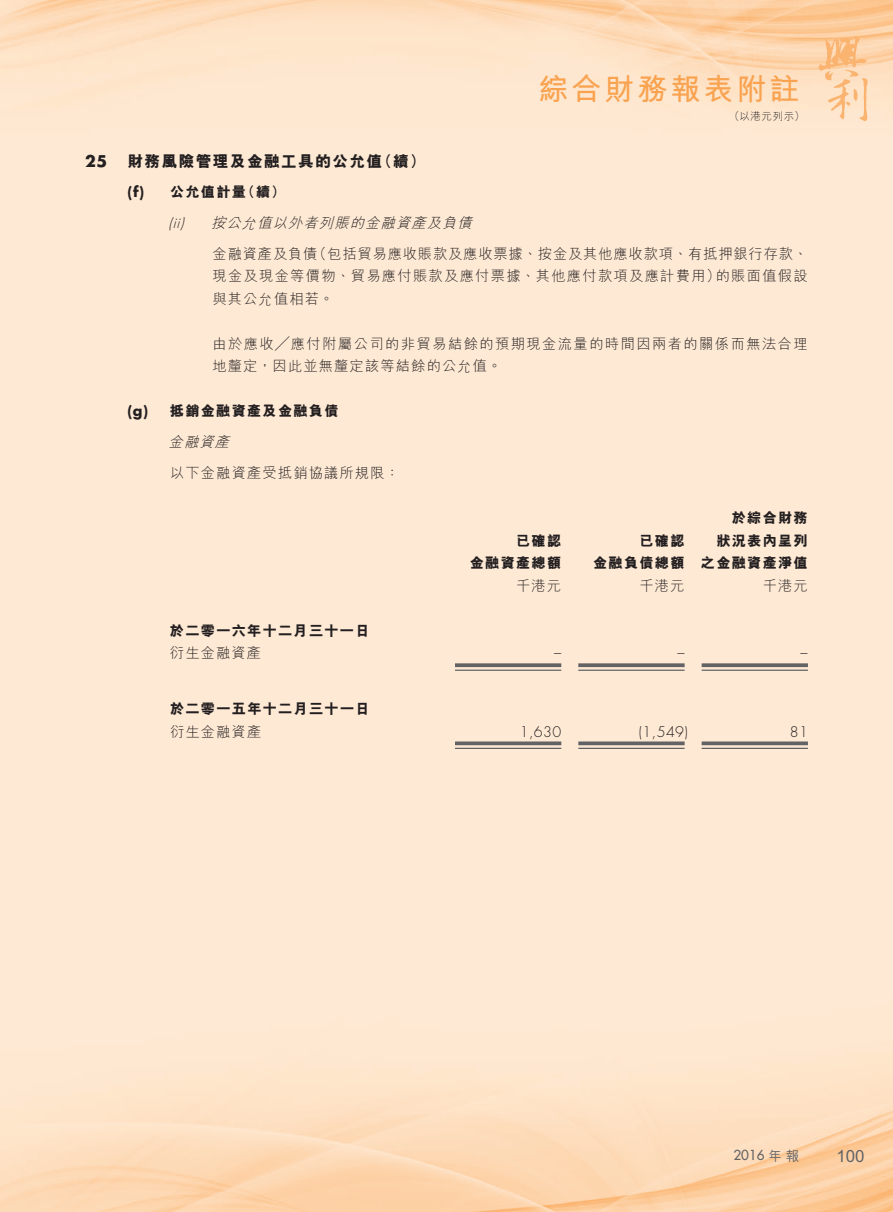
<style>
.page{position:relative;width:893px;height:1212px;background:#fff}
.page>*{position:absolute;margin:0;border:0;box-sizing:border-box;transform-origin:0 0}
.t1{font:700 30px "M Hei HK";letter-spacing:.1em;color:#f9a350}
.t2{font:700 16.8px "M Hei HK";color:#636366}
.t3{font:800 15.75px "M Hei HK";letter-spacing:.085em;color:#231f20}
.t4{font:700 15.75px "Futura Std";color:#231f20}
.t5{font:300 14.25px/22.5px "M Hei HK";letter-spacing:.08em;color:#231f20}
.t6{font:800 14.25px/22.5px "M Hei HK";letter-spacing:.085em;color:#231f20;text-align:right}
.t7{font:300 14.25px/22.5px "M Hei HK";letter-spacing:.1em;color:#231f20}
.t8{font:300 14.25px "M Hei HK";letter-spacing:.06em;color:#231f20}
.t9{font:italic 300 14.25px "M Hei HK";color:#231f20}
.t10{font:300 14.25px "Futura Std";letter-spacing:.03em;color:#231f20}
.t11{font:700 14.25px "Futura Std";color:#231f20}
.t12{font:italic 300 14.25px "Futura Std";color:#231f20}
.t13{font:500 13.5px "Futura Std";color:#636366}
.t14{font:300 10.5px "M Hei HK";letter-spacing:.05em;color:#231f20}
.s1{font-family:"M Hei HK"}
</style>
<div class="page">
<svg style="left:818px;top:36px;width:50px;height:85px;background:#fcd1a7"></svg>
<svg style="left:455px;top:663px;width:106px;height:4px"></svg>
<hr style="left:455px;top:670px;width:106px;height:1px;background:#636366">
<svg style="left:578px;top:663px;width:107px;height:4px"></svg>
<hr style="left:578px;top:670px;width:107px;height:1px;background:#636366">
<svg style="left:702px;top:663px;width:106px;height:4px"></svg>
<hr style="left:702px;top:670px;width:106px;height:1px;background:#636366">
<svg style="left:455px;top:741px;width:106px;height:4px"></svg>
<hr style="left:455px;top:748px;width:106px;height:1px;background:#636366">
<svg style="left:578px;top:741px;width:107px;height:4px"></svg>
<hr style="left:578px;top:748px;width:107px;height:1px;background:#636366">
<svg style="left:702px;top:741px;width:106px;height:4px"></svg>
<hr style="left:702px;top:748px;width:106px;height:1px;background:#636366">
<p class="t4" style="left:85px;top:151px;width:24px">25</p>
<p class="t3" style="left:128px;top:151px;width:256px">財務風險管理及金融工具的公允值</p>
<p class="t3" style="left:377px;top:151px;width:50px">（續(</p>
<p class="t11" style="left:128px;top:182px;width:18px">)f(</p>
<p class="t6" style="left:241px;top:180px;width:45px">（續(</p>
<p class="t6" style="left:170px;top:180px;width:78px">公允值計量</p>
<p class="t12" style="left:169px;top:214px;width:21px">)i i(</p>
<p class="t9" style="left:211px;top:213px;width:267px">按公允值以外者列賬的金融資產及負債</p>
<h1 class="t1" style="left:538px;top:67px;width:262px">綜合財務報表附註</h1>
<p class="t14" style="left:729px;top:108px;width:77px">（以港元列示(</p>
<p class="t11" style="left:127px;top:401px;width:22px">g( )</p>
<p class="t8" style="left:313px;top:244px;width:497px">（包括貿易應收賬款及應收票據、按金及其他應收款項、有抵押銀行存款、</p>
<p class="t8" style="left:213px;top:244px;width:106px">金融資產及負債</p>
<p class="t5" style="left:212px;top:264px;width:509px">現金及現金等價物、貿易應付賬款及應付票據、其他應付款項及應計費用）與其公允值相若。</p>
<p class="t7" style="left:212px;top:332px;width:597px">由於應收╱應付附屬公司的非貿易結餘的預期現金流量的時間因兩者的關係而無法合理地釐定，因此並無釐定該等結餘的公允值。</p>
<p class="t6" style="left:170px;top:400px;width:170px">抵銷金融資產及金融負債</p>
<p class="t5" style="left:716px;top:264px;width:94px">的賬面值假設</p>
<p class="t9" style="left:169px;top:432px;width:67px">金融資產</p>
<p class="t5" style="left:170px;top:461px;width:231px">以下金融資產受抵銷協議所規限：</p>
<p class="t6" style="left:170px;top:619px;width:201px">於二零一六年十二月三十一日</p>
<p class="t5" style="left:170px;top:641px;width:93px">衍生金融資產</p>
<p class="t6" style="left:170px;top:698px;width:201px">於二零一五年十二月三十一日</p>
<p class="t5" style="left:170px;top:719px;width:93px">衍生金融資產</p>
<p class="t6" style="left:470px;top:529px;width:93px">已確認<br>金融資產總額</p>
<p class="t6" style="left:593px;top:529px;width:93px">已確認<br>金融負債總額</p>
<p class="t5" style="left:516px;top:574px;width:47px">千港元</p>
<p class="t5" style="left:639px;top:574px;width:47px">千港元</p>
<p class="t6" style="left:701px;top:507px;width:108px">於綜合財務<br>狀況表內呈列之金融資產淨值</p>
<p class="t5" style="left:763px;top:574px;width:47px">千港元</p>
<p class="t10" style="left:554px;top:644px;width:9px">–</p>
<p class="t10" style="left:677px;top:644px;width:9px">–</p>
<p class="t10" style="left:801px;top:644px;width:9px">–</p>
<p class="t10" style="left:520px;top:723px;width:43px">1,630</p>
<p class="t10" style="left:639px;top:723px;width:51px">)1,549(</p>
<p class="t10" style="left:790px;top:723px;width:20px">81</p>
<p class="t13" style="left:733px;top:1147px;width:68px">2016 <span class="s1">年報</span></p>
<p class="t2" style="left:836px;top:1144px;width:30px">100</p>
</div>
